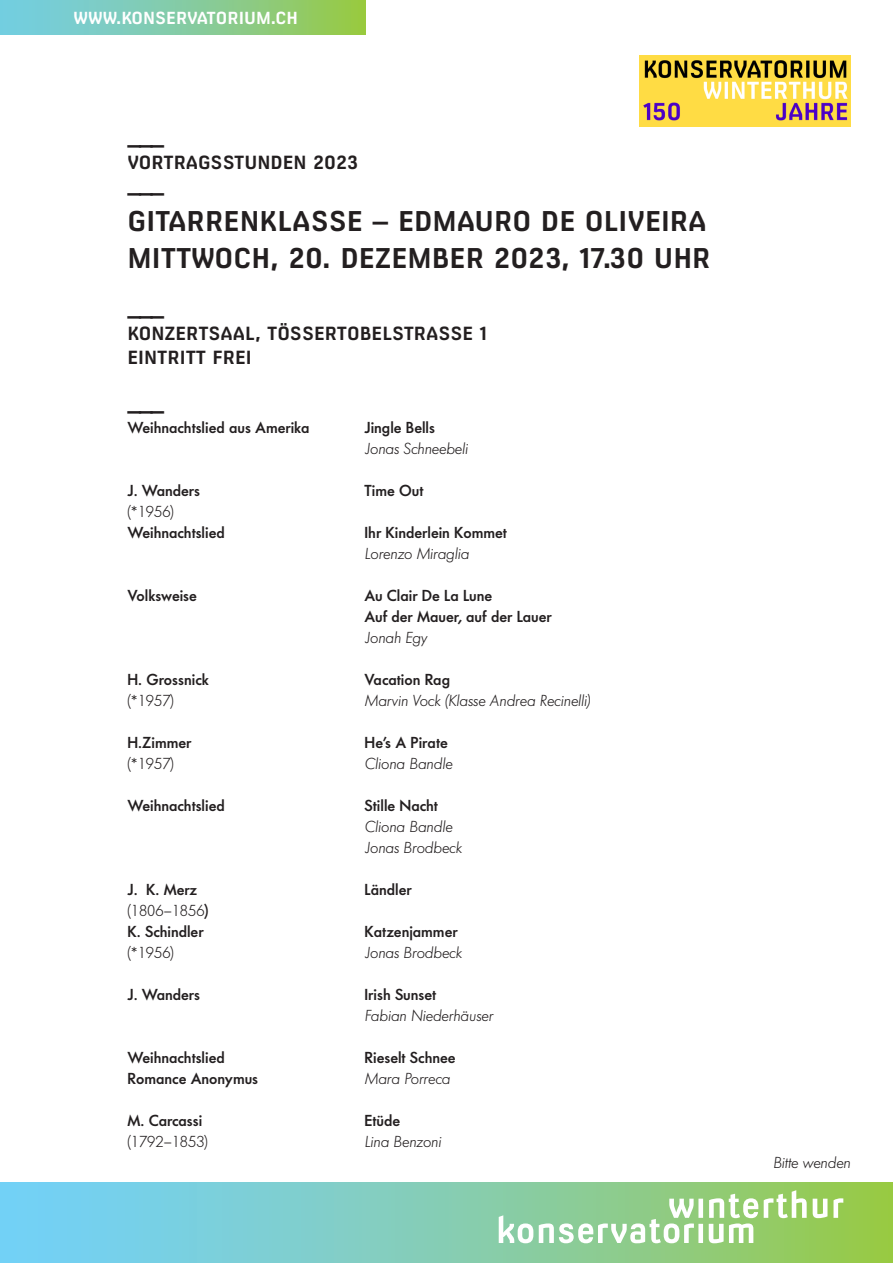
<style>
.page{position:relative;width:893px;height:1263px;background:#fff}
.page>*{position:absolute;margin:0;border:0;box-sizing:border-box;transform-origin:0 0}
.t1{font:700 27px "Milibus Rg";color:#231f20}
.Strich{font:700 22.5px "Milibus Rg";color:#231f20}
.Titel_klein{font:700 18px/24px "Milibus Rg";color:#231f20}
.t2{font:700 16.5px "Milibus Rg";color:#fff}
.Schüler_in{font:500 15.75px "Futura BQ";color:#231f20}
.Schüler_in-2{font:italic 300 15.75px/21px "Futura BQ";color:#231f20}
.Schüler_in-3{font:300 15.75px "Futura BQ";color:#231f20}
.s1{font-weight:500}
</style>
<div class="page">
<img style="left:640px;top:55px;width:210px;height:71px">
<div style="left:0;top:0;width:365px;height:34px;background:linear-gradient(to right,#72ceef,#98c94b)"></div>
<svg style="left:0;top:1182px;width:893px;height:81px;background:#82cdba"></svg>
<svg style="left:499px;top:1190px;width:344px;height:53px"></svg>
<p class="t2" style="left:74px;top:8px;width:226px">WWW.KONSERVATORIUM.CH</p>
<p class="Strich" style="left:128px;top:123px;width:38px">___</p>
<p class="Titel_klein" style="left:128px;top:151px;width:232px">VORTRAGSSTUNDEN 2023</p>
<p class="Strich" style="left:128px;top:171px;width:38px">___</p>
<p class="t1" style="left:128px;top:205px;width:581px">GITARRENKLASSE – EDMAURO DE OLIVEIRA</p>
<p class="t1" style="left:128px;top:242px;width:585px">MITTWOCH, 20. DEZEMBER 2023, 17.30 UHR</p>
<p class="Strich" style="left:128px;top:294px;width:38px">___</p>
<p class="Titel_klein" style="left:128px;top:322px;width:361px">KONZERTSAAL, TÖSSERTOBELSTRASSE 1<br>EINTRITT FREI</p>
<p class="Strich" style="left:128px;top:389px;width:38px">___</p>
<p class="Schüler_in" style="left:128px;top:417px;width:184px">Weihnachtslied aus Amerika</p>
<p class="Schüler_in" style="left:365px;top:417px;width:72px">Jingle Bells</p>
<p class="Schüler_in-2" style="left:365px;top:438px;width:105px">Jonas Schneebeli</p>
<p class="Schüler_in" style="left:128px;top:480px;width:74px">J. Wanders</p>
<p class="Schüler_in" style="left:365px;top:480px;width:60px">Time Out</p>
<p class="Schüler_in-3" style="left:128px;top:501px;width:48px">(*1956)</p>
<p class="Schüler_in" style="left:128px;top:522px;width:99px">Weihnachtslied</p>
<p class="Schüler_in" style="left:365px;top:522px;width:144px">Ihr Kinderlein Kommet</p>
<p class="Schüler_in-2" style="left:365px;top:543px;width:106px">Lorenzo Miraglia</p>
<p class="Schüler_in" style="left:128px;top:585px;width:71px">Volksweise</p>
<p class="Schüler_in" style="left:365px;top:585px;width:129px">Au Clair De La Lune</p>
<p class="Schüler_in" style="left:365px;top:606px;width:189px">Auf der Mauer, auf der Lauer</p>
<p class="Schüler_in-2" style="left:365px;top:627px;width:64px">Jonah Egy</p>
<p class="Schüler_in" style="left:128px;top:669px;width:83px">H. Grossnick</p>
<p class="Schüler_in" style="left:365px;top:669px;width:87px">Vacation Rag</p>
<p class="Schüler_in-3" style="left:128px;top:690px;width:48px">(*1957)</p>
<p class="Schüler_in-2" style="left:365px;top:690px;width:227px">Marvin Vock (Klasse Andrea Recinelli)</p>
<p class="Schüler_in" style="left:128px;top:732px;width:66px">H.Zimmer</p>
<p class="Schüler_in" style="left:365px;top:732px;width:85px">He’s A Pirate</p>
<p class="Schüler_in-3" style="left:128px;top:753px;width:48px">(*1957)</p>
<p class="Schüler_in-2" style="left:365px;top:753px;width:89px">Cliona Bandle</p>
<p class="Schüler_in" style="left:128px;top:795px;width:99px">Weihnachtslied</p>
<p class="Schüler_in" style="left:365px;top:795px;width:75px">Stille Nacht</p>
<p class="Schüler_in-2" style="left:365px;top:816px;width:99px">Cliona Bandle<br>Jonas Brodbeck</p>
<p class="Schüler_in" style="left:128px;top:879px;width:71px">J. K. Merz</p>
<p class="Schüler_in" style="left:365px;top:879px;width:49px">Ländler</p>
<p class="Schüler_in-3" style="left:128px;top:900px;width:83px">(1806–1856<span class="s1">)</span></p>
<p class="Schüler_in" style="left:128px;top:921px;width:78px">K. Schindler</p>
<p class="Schüler_in" style="left:365px;top:921px;width:95px">Katzenjammer</p>
<p class="Schüler_in-3" style="left:128px;top:942px;width:48px">(*1956)</p>
<p class="Schüler_in-2" style="left:365px;top:942px;width:99px">Jonas Brodbeck</p>
<p class="Schüler_in" style="left:128px;top:984px;width:74px">J. Wanders</p>
<p class="Schüler_in" style="left:365px;top:984px;width:73px">Irish Sunset</p>
<p class="Schüler_in-2" style="left:365px;top:1005px;width:130px">Fabian Niederhäuser</p>
<p class="Schüler_in" style="left:128px;top:1047px;width:99px">Weihnachtslied</p>
<p class="Schüler_in" style="left:365px;top:1047px;width:92px">Rieselt Schnee</p>
<p class="Schüler_in" style="left:128px;top:1068px;width:132px">Romance Anonymus</p>
<p class="Schüler_in-2" style="left:365px;top:1068px;width:87px">Mara Porreca</p>
<p class="Schüler_in" style="left:128px;top:1110px;width:76px">M. Carcassi</p>
<p class="Schüler_in" style="left:365px;top:1110px;width:37px">Etüde</p>
<p class="Schüler_in-3" style="left:128px;top:1131px;width:82px">(1792–1853)</p>
<p class="Schüler_in-2" style="left:365px;top:1131px;width:78px">Lina Benzoni</p>
<p class="Schüler_in-2" style="left:773px;top:1152px;width:79px">Bitte wenden</p>
</div>
